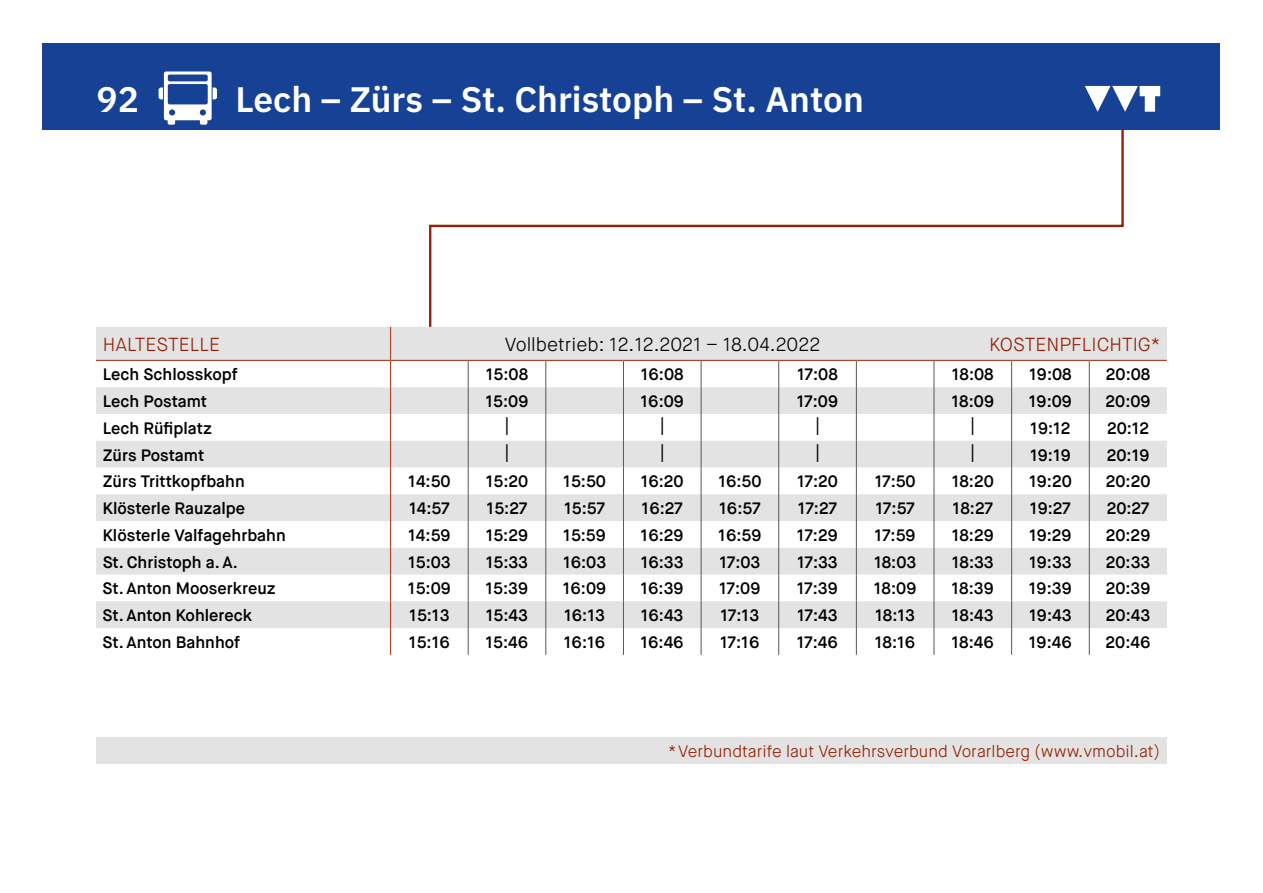
<style>
.page{position:relative;width:1263px;height:893px;background:#fff}
.page>*{position:absolute;margin:0;border:0;box-sizing:border-box;transform-origin:0 0}
.t1{font:600 35.4px "IBM Plex Sans";color:#fff}
.t2{font:300 18.9px "Maison Neue";color:#000}
.t3{font:300 18.9px "Maison Neue";color:#942109}
.t4{font:600 16.5px "Maison Neue";color:#000}
.t5{font:300 16.5px "Maison Neue";color:#942109}
</style>
<div class="page">
<svg style="left:428px;top:129px;width:697px;height:198px"></svg>
<div style="left:96px;top:737px;width:1071px;height:27px;background:#e3e3e3"></div>
<svg style="left:96px;top:327px;width:1071px;height:301px;fill:#e3e3e3"></svg>
<svg style="left:934px;top:361px;width:1px;height:294px"></svg>
<svg style="left:1011px;top:361px;width:1px;height:294px"></svg>
<svg style="left:1089px;top:361px;width:1px;height:294px"></svg>
<svg style="left:468px;top:361px;width:1px;height:294px"></svg>
<svg style="left:545px;top:361px;width:2px;height:294px"></svg>
<svg style="left:623px;top:361px;width:1px;height:294px"></svg>
<svg style="left:701px;top:361px;width:1px;height:294px"></svg>
<svg style="left:778px;top:361px;width:1px;height:294px"></svg>
<svg style="left:856px;top:361px;width:1px;height:294px"></svg>
<hr style="left:390px;top:327px;width:1px;height:33px;background:#a84729">
<hr style="left:96px;top:360px;width:295px;height:1px;background:#a84729">
<hr style="left:391px;top:360px;width:77px;height:1px;background:#a84729">
<hr style="left:468px;top:360px;width:78px;height:1px;background:#a84729">
<hr style="left:546px;top:360px;width:77px;height:1px;background:#a84729">
<hr style="left:623px;top:360px;width:78px;height:1px;background:#a84729">
<hr style="left:701px;top:360px;width:78px;height:1px;background:#a84729">
<hr style="left:779px;top:360px;width:77px;height:1px;background:#a84729">
<hr style="left:856px;top:360px;width:78px;height:1px;background:#a84729">
<hr style="left:934px;top:360px;width:78px;height:1px;background:#a84729">
<hr style="left:1012px;top:360px;width:77px;height:1px;background:#a84729">
<hr style="left:1089px;top:360px;width:78px;height:1px;background:#a84729">
<svg style="left:390px;top:361px;width:1px;height:294px"></svg>
<div style="left:43px;top:43px;width:1177px;height:86px;background:#164194"></div>
<svg style="left:1085px;top:86px;width:75px;height:26px"></svg>
<svg style="left:159px;top:71px;width:58px;height:54px"></svg>
<h1 class="t1" style="left:96px;top:71px;width:44px">92</h1>
<h1 class="t1" style="left:235px;top:71px;width:630px">Lech – Zürs – St. Christoph – St. Anton</h1>
<p class="t3" style="left:103px;top:332px;width:119px">HALTESTELLE</p>
<p class="t2" style="left:505px;top:332px;width:317px">Vollbetrieb: 12.12.2021 – 18.04.2022</p>
<p class="t3" style="left:989px;top:332px;width:172px">KOSTENPFLICHTIG*</p>
<p class="t4" style="left:103px;top:364px;width:136px">Lech Schlosskopf</p>
<p class="t4" style="left:486px;top:364px;width:44px">15:08</p>
<p class="t4" style="left:641px;top:364px;width:44px">16:08</p>
<p class="t4" style="left:797px;top:364px;width:42px">17:08</p>
<p class="t4" style="left:952px;top:364px;width:44px">18:08</p>
<p class="t4" style="left:1029px;top:364px;width:44px">19:08</p>
<p class="t4" style="left:1106px;top:364px;width:46px">20:08</p>
<p class="t4" style="left:103px;top:391px;width:106px">Lech Postamt</p>
<p class="t4" style="left:486px;top:391px;width:44px">15:09</p>
<p class="t4" style="left:640px;top:391px;width:45px">16:09</p>
<p class="t4" style="left:797px;top:391px;width:43px">17:09</p>
<p class="t4" style="left:951px;top:391px;width:44px">18:09</p>
<p class="t4" style="left:1029px;top:391px;width:45px">19:09</p>
<p class="t4" style="left:1105px;top:391px;width:47px">20:09</p>
<p class="t4" style="left:103px;top:418px;width:111px">Lech Rüfiplatz</p>
<p class="t4" style="left:505px;top:414px;width:6px">|</p>
<p class="t4" style="left:660px;top:414px;width:6px">|</p>
<p class="t4" style="left:815px;top:414px;width:6px">|</p>
<p class="t4" style="left:970px;top:414px;width:6px">|</p>
<p class="t4" style="left:1030px;top:418px;width:42px">19:12</p>
<p class="t4" style="left:1107px;top:418px;width:44px">20:12</p>
<p class="t4" style="left:103px;top:444px;width:103px">Zürs Postamt</p>
<p class="t4" style="left:505px;top:441px;width:6px">|</p>
<p class="t4" style="left:660px;top:441px;width:6px">|</p>
<p class="t4" style="left:815px;top:441px;width:6px">|</p>
<p class="t4" style="left:970px;top:441px;width:6px">|</p>
<p class="t4" style="left:1030px;top:444px;width:42px">19:19</p>
<p class="t4" style="left:1107px;top:444px;width:44px">20:19</p>
<p class="t4" style="left:103px;top:471px;width:144px">Zürs Trittkopfbahn</p>
<p class="t4" style="left:408px;top:471px;width:44px">14:50</p>
<p class="t4" style="left:486px;top:471px;width:44px">15:20</p>
<p class="t4" style="left:563px;top:471px;width:44px">15:50</p>
<p class="t4" style="left:641px;top:471px;width:44px">16:20</p>
<p class="t4" style="left:718px;top:471px;width:45px">16:50</p>
<p class="t4" style="left:797px;top:471px;width:42px">17:20</p>
<p class="t4" style="left:875px;top:471px;width:43px">17:50</p>
<p class="t4" style="left:952px;top:471px;width:44px">18:20</p>
<p class="t4" style="left:1029px;top:471px;width:44px">19:20</p>
<p class="t4" style="left:1106px;top:471px;width:46px">20:20</p>
<p class="t4" style="left:103px;top:498px;width:144px">Klösterle Rauzalpe</p>
<p class="t4" style="left:409px;top:498px;width:42px">14:57</p>
<p class="t4" style="left:487px;top:498px;width:42px">15:27</p>
<p class="t4" style="left:564px;top:498px;width:42px">15:57</p>
<p class="t4" style="left:642px;top:498px;width:43px">16:27</p>
<p class="t4" style="left:719px;top:498px;width:43px">16:57</p>
<p class="t4" style="left:798px;top:498px;width:41px">17:27</p>
<p class="t4" style="left:875px;top:498px;width:41px">17:57</p>
<p class="t4" style="left:953px;top:498px;width:42px">18:27</p>
<p class="t4" style="left:1030px;top:498px;width:42px">19:27</p>
<p class="t4" style="left:1107px;top:498px;width:44px">20:27</p>
<p class="t4" style="left:103px;top:525px;width:185px">Klösterle Valfagehrbahn</p>
<p class="t4" style="left:408px;top:525px;width:44px">14:59</p>
<p class="t4" style="left:486px;top:525px;width:44px">15:29</p>
<p class="t4" style="left:563px;top:525px;width:44px">15:59</p>
<p class="t4" style="left:641px;top:525px;width:44px">16:29</p>
<p class="t4" style="left:718px;top:525px;width:45px">16:59</p>
<p class="t4" style="left:797px;top:525px;width:42px">17:29</p>
<p class="t4" style="left:875px;top:525px;width:43px">17:59</p>
<p class="t4" style="left:952px;top:525px;width:44px">18:29</p>
<p class="t4" style="left:1029px;top:525px;width:44px">19:29</p>
<p class="t4" style="left:1106px;top:525px;width:46px">20:29</p>
<p class="t4" style="left:103px;top:551px;width:137px">St. Christoph a. A.</p>
<p class="t4" style="left:408px;top:551px;width:44px">15:03</p>
<p class="t4" style="left:486px;top:551px;width:44px">15:33</p>
<p class="t4" style="left:563px;top:551px;width:45px">16:03</p>
<p class="t4" style="left:641px;top:551px;width:44px">16:33</p>
<p class="t4" style="left:719px;top:551px;width:43px">17:03</p>
<p class="t4" style="left:797px;top:551px;width:42px">17:33</p>
<p class="t4" style="left:874px;top:551px;width:44px">18:03</p>
<p class="t4" style="left:952px;top:551px;width:44px">18:33</p>
<p class="t4" style="left:1029px;top:551px;width:44px">19:33</p>
<p class="t4" style="left:1106px;top:551px;width:46px">20:33</p>
<p class="t4" style="left:103px;top:578px;width:175px">St. Anton Mooserkreuz</p>
<p class="t4" style="left:408px;top:578px;width:44px">15:09</p>
<p class="t4" style="left:486px;top:578px;width:44px">15:39</p>
<p class="t4" style="left:563px;top:578px;width:45px">16:09</p>
<p class="t4" style="left:640px;top:578px;width:45px">16:39</p>
<p class="t4" style="left:719px;top:578px;width:43px">17:09</p>
<p class="t4" style="left:797px;top:578px;width:43px">17:39</p>
<p class="t4" style="left:874px;top:578px;width:44px">18:09</p>
<p class="t4" style="left:951px;top:578px;width:44px">18:39</p>
<p class="t4" style="left:1029px;top:578px;width:44px">19:39</p>
<p class="t4" style="left:1106px;top:578px;width:46px">20:39</p>
<p class="t4" style="left:103px;top:605px;width:151px">St. Anton Kohlereck</p>
<p class="t4" style="left:409px;top:605px;width:42px">15:13</p>
<p class="t4" style="left:486px;top:605px;width:44px">15:43</p>
<p class="t4" style="left:564px;top:605px;width:42px">16:13</p>
<p class="t4" style="left:641px;top:605px;width:44px">16:43</p>
<p class="t4" style="left:720px;top:605px;width:40px">17:13</p>
<p class="t4" style="left:797px;top:605px;width:42px">17:43</p>
<p class="t4" style="left:875px;top:605px;width:41px">18:13</p>
<p class="t4" style="left:952px;top:605px;width:43px">18:43</p>
<p class="t4" style="left:1029px;top:605px;width:44px">19:43</p>
<p class="t4" style="left:1106px;top:605px;width:46px">20:43</p>
<p class="t4" style="left:103px;top:632px;width:139px">St. Anton Bahnhof</p>
<p class="t4" style="left:409px;top:632px;width:42px">15:16</p>
<p class="t4" style="left:485px;top:632px;width:44px">15:46</p>
<p class="t4" style="left:564px;top:632px;width:43px">16:16</p>
<p class="t4" style="left:640px;top:632px;width:45px">16:46</p>
<p class="t4" style="left:720px;top:632px;width:41px">17:16</p>
<p class="t4" style="left:797px;top:632px;width:43px">17:46</p>
<p class="t4" style="left:875px;top:632px;width:42px">18:16</p>
<p class="t4" style="left:951px;top:632px;width:44px">18:46</p>
<p class="t4" style="left:1029px;top:632px;width:44px">19:46</p>
<p class="t4" style="left:1105px;top:632px;width:46px">20:46</p>
<p class="t5" style="left:668px;top:741px;width:494px">*Verbundtarife laut Verkehrsverbund Vorarlberg (www.vmobil.at)</p>
</div>
